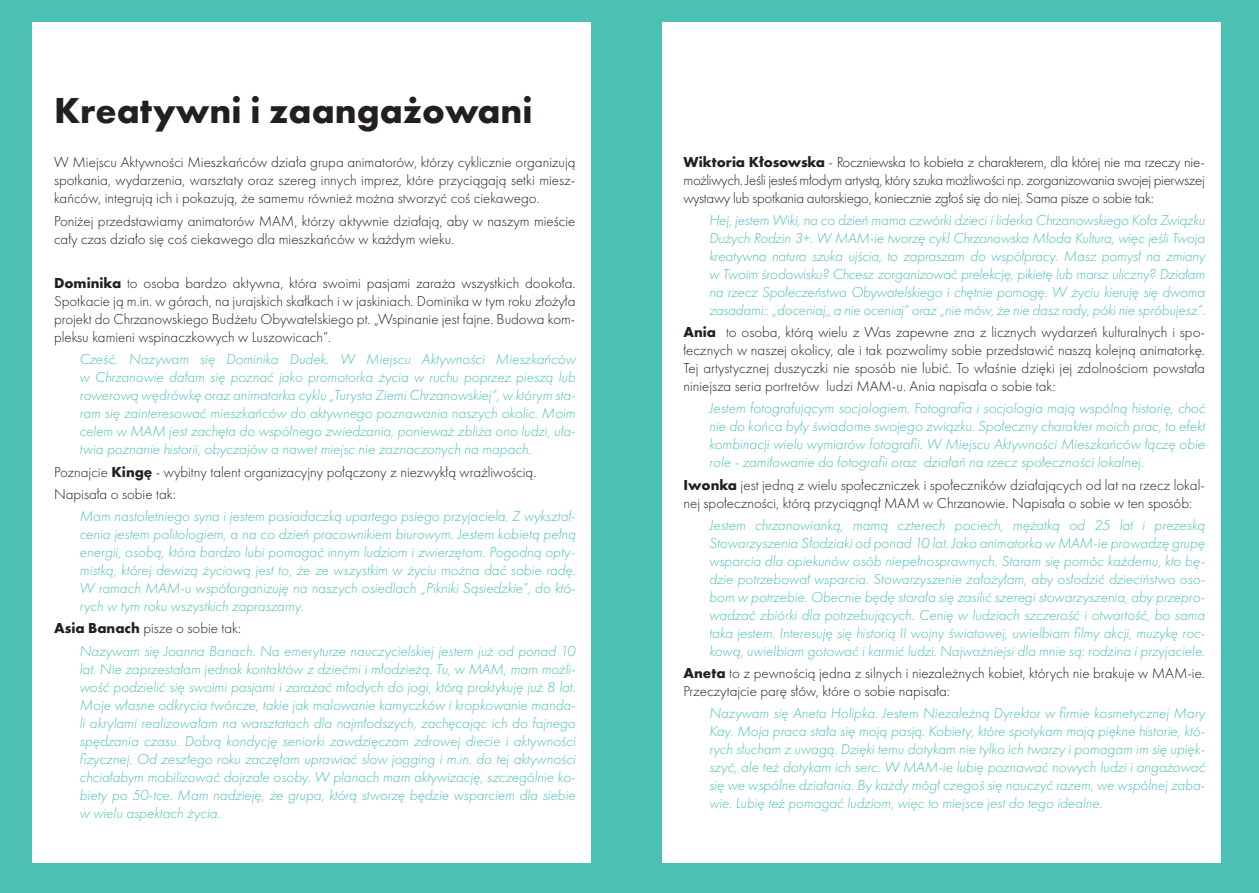
<style>
.page{position:relative;width:1259px;height:893px;background:#fff}
.page>*{position:absolute;margin:0;border:0;box-sizing:border-box;transform-origin:0 0}
.Styl_akapitowy_1{font:700 37.5px "Futura PT";color:#231f20}
.tc{font:italic 300 15px/18px "Futura PT";color:#4bc0b3;text-align:justify}
.tc-2{font:300 15px/18px "Futura PT";color:#231f20;text-align:justify}
.s1{font-weight:700}
</style>
<div class="page">
<div style="left:0;top:0;width:629px;height:893px;background:#4bc0b3"></div>
<div style="left:629px;top:0;width:630px;height:893px;background:#4bc0b3"></div>
<div style="left:33px;top:23px;width:558px;height:840px;background:#fff"></div>
<div style="left:662px;top:23px;width:558px;height:840px;background:#fff"></div>
<p class="Styl_akapitowy_1" style="left:54px;top:86px;width:480px">Kreatywni i zaangażowani</p>
<p class="tc-2" style="left:54px;top:153px;width:523px">W Miejscu Aktywności Mieszkańców działa grupa animatorów, którzy cyklicznie organizują spotkania, wydarzenia, warsztaty oraz szereg innych imprez, które przyciągają setki miesz&shy;kańców, integrują ich i pokazują, że samemu również można stworzyć coś ciekawego.</p>
<p class="tc-2" style="left:54px;top:212px;width:523px">Poniżej przedstawiamy animatorów MAM, którzy aktywnie działają, aby w naszym mieście cały czas działo się coś ciekawego dla mieszkańców w każdym wieku.</p>
<p class="tc-2" style="left:54px;top:274px;width:523px"><span class="s1">Dominika</span> to osoba bardzo aktywna, która swoimi pasjami zaraża wszystkich dookoła.<br>Spotkacie ją m.in. w górach, na jurajskich skałkach i w jaskiniach. Dominika w tym roku złożyła projekt do Chrzanowskiego Budżetu Obywatelskiego pt. „Wspinanie jest fajne. Budowa kom&shy;pleksu kamieni wspinaczkowych w Luszowicach”.</p>
<p class="tc" style="left:80px;top:351px;width:497px">Cześć. Nazywam się Dominika Dudek. W Miejscu Aktywności Mieszkańców w Chrzanowie dałam się poznać jako promotorka życia w ruchu poprzez pieszą lub rowerową wędrówkę oraz animatorka cyklu „Turysta Ziemi Chrzanowskiej”, w którym sta&shy;ram się zainteresować mieszkańców do aktywnego poznawania naszych okolic. Moim celem w MAM jest zachęta do wspólnego zwiedzania, ponieważ zbliża ono ludzi, uła&shy;twia poznanie historii, obyczajów a nawet miejsc nie zaznaczonych na mapach.</p>
<p class="tc-2" style="left:54px;top:463px;width:484px">Poznajcie <span class="s1">Kingę</span> - wybitny talent organizacyjny połączony z niezwykłą wrażliwością.</p>
<p class="tc-2" style="left:54px;top:485px;width:123px">Napisała o sobie tak:</p>
<p class="tc" style="left:80px;top:507px;width:497px">Mam nastoletniego syna i jestem posiadaczką upartego psiego przyjaciela. Z wykształ&shy;cenia jestem politologiem, a na co dzień pracownikiem biurowym. Jestem kobietą pełną energii, osobą, która bardzo lubi pomagać innym ludziom i zwierzętom. Pogodną opty&shy;mistką, której dewizą życiową jest to, że ze wszystkim w życiu można dać sobie radę.<br>W ramach MAM-u współorganizuję na naszych osiedlach „Pikniki Sąsiedzkie”, do któ&shy;rych w tym roku wszystkich zapraszamy.</p>
<p class="tc-2" style="left:54px;top:620px;width:189px"><span class="s1">Asia Banach</span> pisze o sobie tak:</p>
<p class="tc" style="left:80px;top:642px;width:497px">Nazywam się Joanna Banach. Na emeryturze nauczycielskiej jestem już od ponad 10 lat. Nie zaprzestałam jednak kontaktów z dziećmi i młodzieżą. Tu, w MAM, mam możli&shy;wość podzielić się swoimi pasjami i zarażać młodych do jogi, którą praktykuję już 8 lat.<br>Moje własne odkrycia twórcze, takie jak malowanie kamyczków i kropkowanie manda&shy;li akrylami realizowałam na warsztatach dla najmłodszych, zachęcając ich do fajnego spędzania czasu. Dobrą kondycję seniorki zawdzięczam zdrowej diecie i aktywności fizycznej. Od zeszłego roku zaczęłam uprawiać slow jogging i m.in. do tej aktywności chciałabym mobilizować dojrzałe osoby. W planach mam aktywizację, szczególnie ko&shy;biety po 50-tce. Mam nadzieję, że grupa, którą stworzę będzie wsparciem dla siebie w wielu aspektach życia.</p>
<p class="tc-2" style="left:683px;top:153px;width:523px"><span class="s1">Wiktoria Kłosowska</span> - Roczniewska to kobieta z charakterem, dla której nie ma rzeczy nie&shy;możliwych. Jeśli jesteś młodym artystą, który szuka możliwości np. zorganizowania swojej pierwszej wystawy lub spotkania autorskiego, koniecznie zgłoś się do niej. Sama pisze o sobie tak:</p>
<p class="tc" style="left:709px;top:211px;width:497px">Hej, jestem Wiki, na co dzień mama czwórki dzieci i liderka Chrzanowskiego Koła Związku Dużych Rodzin 3+. W MAM-ie tworzę cykl Chrzanowska Młoda Kultura, więc jeśli Twoja kreatywna natura szuka ujścia, to zapraszam do współpracy. Masz pomysł na zmiany w Twoim środowisku? Chcesz zorganizować prelekcję, pikietę lub marsz uliczny? Działam na rzecz Społeczeństwa Obywatelskiego i chętnie pomogę. W życiu kieruję się dwoma zasadami:: „doceniaj,, a nie oceniaj” oraz „nie mów, że nie dasz rady, póki nie spróbujesz”.</p>
<p class="tc-2" style="left:683px;top:323px;width:523px"><span class="s1">Ania</span> to osoba, którą wielu z Was zapewne zna z licznych wydarzeń kulturalnych i spo&shy;łecznych w naszej okolicy, ale i tak pozwolimy sobie przedstawić naszą kolejną animatorkę.<br>Tej artystycznej duszyczki nie sposób nie lubić. To właśnie dzięki jej zdolnościom powstała niniejsza seria portretów ludzi MAM-u. Ania napisała o sobie tak:</p>
<p class="tc" style="left:709px;top:400px;width:497px">Jestem fotografującym socjologiem. Fotografia i socjologia mają wspólną historię, choć nie do końca były świadome swojego związku. Społeczny charakter moich prac, to efekt kombinacji wielu wymiarów fotografii. W Miejscu Aktywności Mieszkańców łączę obie role - zamiłowanie do fotografii oraz działań na rzecz społeczności lokalnej.</p>
<p class="tc-2" style="left:683px;top:476px;width:523px"><span class="s1">Iwonka</span> jest jedną z wielu społeczniczek i społeczników działających od lat na rzecz lokal&shy;nej społeczności, którą przyciągnął MAM w Chrzanowie. Napisała o sobie w ten sposób:</p>
<p class="tc" style="left:709px;top:516px;width:497px">Jestem chrzanowianką, mamą czterech pociech, mężatką od 25 lat i prezeską Stowarzyszenia Słodziaki od ponad 10 lat. Jako animatorka w MAM-ie prowadzę grupę wsparcia dla opiekunów osób niepełnosprawnych. Staram się pomóc każdemu, kto bę&shy;dzie potrzebował wsparcia. Stowarzyszenie założyłam, aby osłodzić dzieciństwo oso&shy;bom w potrzebie. Obecnie będę starała się zasilić szeregi stowarzyszenia, aby przepro&shy;wadzać zbiórki dla potrzebujących. Cenię w ludziach szczerość i otwartość, bo sama taka jestem. Interesuję się historią II wojny światowej, uwielbiam filmy akcji, muzykę roc&shy;kową, uwielbiam gotować i karmić ludzi. Najważniejsi dla mnie są: rodzina i przyjaciele.</p>
<p class="tc-2" style="left:683px;top:664px;width:523px"><span class="s1">Aneta</span> to z pewnością jedna z silnych i niezależnych kobiet, których nie brakuje w MAM-ie.<br>Przeczytajcie parę słów, które o sobie napisała:</p>
<p class="tc" style="left:709px;top:705px;width:497px">Nazywam się Aneta Holipka. Jestem Niezależną Dyrektor w firmie kosmetycznej Mary Kay. Moja praca stała się moją pasją. Kobiety, które spotykam mają piękne historie, któ&shy;rych słucham z uwagą. Dzięki temu dotykam nie tylko ich twarzy i pomagam im się upięk&shy;szyć, ale też dotykam ich serc. W MAM-ie lubię poznawać nowych ludzi i angażować się we wspólne działania. By każdy mógł czegoś się nauczyć razem, we wspólnej zaba&shy;wie. Lubię też pomagać ludziom, więc to miejsce jest do tego idealne.</p>
</div>
